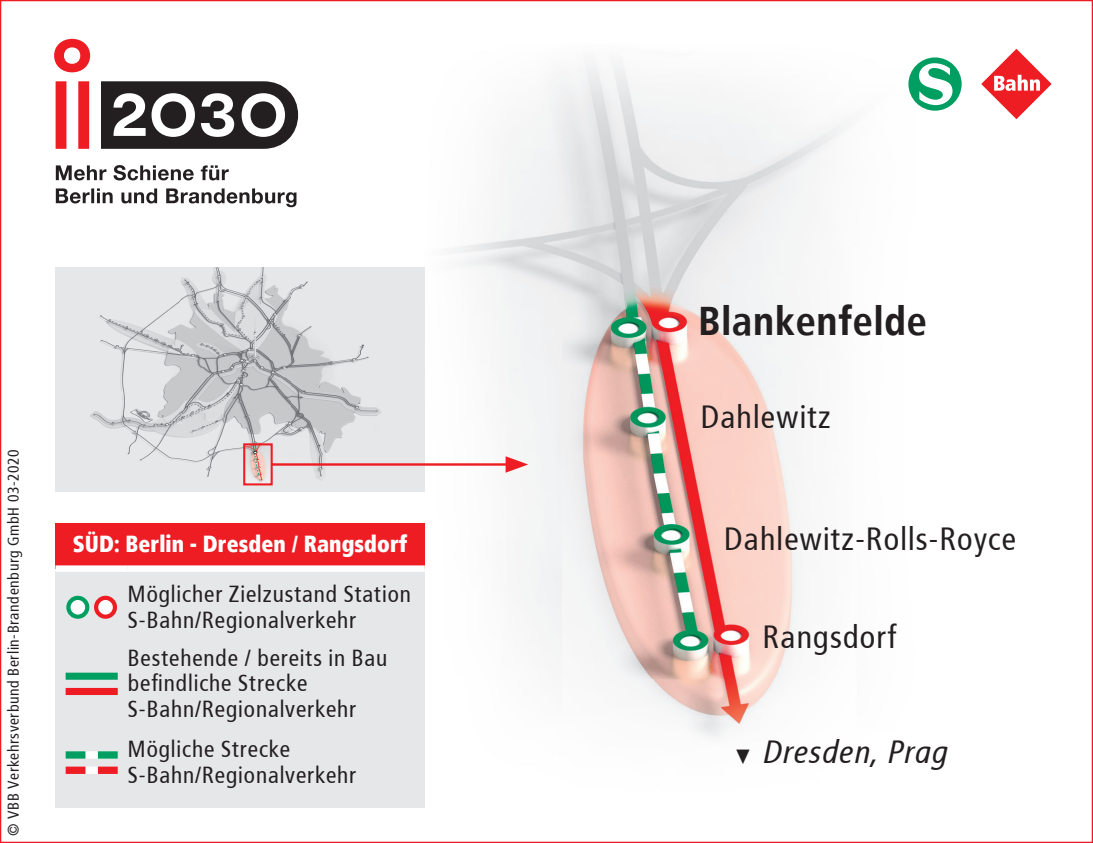
<style>
.page{position:relative;width:1093px;height:843px;background:#fff}
.page>*{position:absolute;margin:0;border:0;box-sizing:border-box;transform-origin:0 0}
.t1{font:700 40px "Transit";color:#231f20}
.t2{font:32px "Transit";color:#231f20}
.t3{font:italic 32px "Transit";color:#231f20}
.t4{font:23.2px/25.6px "Transit";color:#231f20}
.t5{font:900 23.2px "Transit";color:#fff;scale:.93 1}
.t6{font:15.6px "Transit";color:#231f20}
.s1{font-style:normal;font-size:37.2px}
</style>
<div class="page">
<img style="left:68px;top:38px;width:781px;height:254px">
<img style="left:320px;top:292px;width:479px;height:516px">
<div style="left:55px;top:267px;width:370px;height:225px;background:#e6e7e9"></div>
<img style="left:90px;top:267px;width:313px;height:219px">
<img style="left:246px;top:446px;width:24px;height:36px">
<div style="left:243px;top:443px;width:30px;height:42px;border:2px solid #ee1d23"></div>
<hr style="left:271px;top:463px;width:241px;height:2px;background:#ee1d23">
<svg style="left:505px;top:456px;width:23px;height:16px"></svg>
<div style="left:55px;top:523px;width:370px;height:284px;background:#e6e7e9"></div>
<div style="left:55px;top:523px;width:370px;height:45px;background:#ee1d23"></div>
<div style="left:55px;top:565px;width:73px;height:6px;background:#fff"></div>
<div style="left:128px;top:565px;width:297px;height:6px;background:#fff"></div>
<svg style="left:96px;top:597px;width:19px;height:19px"></svg>
<div style="left:94px;top:595px;width:23px;height:23px;border:4px solid #ee1d23;border-radius:50%"></div>
<svg style="left:68px;top:597px;width:19px;height:19px"></svg>
<div style="left:66px;top:595px;width:23px;height:23px;border:4px solid #009f61;border-radius:50%"></div>
<div style="left:66px;top:672px;width:52px;height:7px;background:#009f61"></div>
<div style="left:66px;top:687px;width:52px;height:7px;background:#ee1d23"></div>
<svg style="left:66px;top:751px;width:52px;height:7px"></svg>
<svg style="left:66px;top:766px;width:52px;height:7px"></svg>
<svg style="left:908px;top:57px;width:54px;height:54px"></svg>
<svg style="left:981px;top:49px;width:70px;height:70px"></svg>
<svg style="left:101px;top:81px;width:197px;height:68px"></svg>
<svg style="left:54px;top:39px;width:36px;height:110px"></svg>
<svg style="left:56px;top:165px;width:173px;height:15px"></svg>
<svg style="left:56px;top:188px;width:240px;height:19px"></svg>
<p class="t6" style="left:4px;top:835px;width:389px;rotate:-90deg">© VBB Verkehrsverbund Berlin-Brandenburg GmbH 03-2020</p>
<h1 class="t1" style="left:698px;top:297px;width:231px">Blankenfelde</h1>
<h2 class="t2" style="left:701px;top:398px;width:133px">Dahlewitz</h2>
<p class="t5" style="left:73px;top:529px;width:361px">SÜD: Berlin - Dresden / Rangsdorf</p>
<h2 class="t2" style="left:724px;top:519px;width:294px">Dahlewitz-Rolls-Royce</h2>
<p class="t4" style="left:128px;top:581px;width:285px">Möglicher Zielzustand Station<br>S-Bahn/Regionalverkehr</p>
<p class="t4" style="left:128px;top:644px;width:262px">Bestehende / bereits in Bau befindliche Strecke<br>S-Bahn/Regionalverkehr</p>
<p class="t4" style="left:128px;top:736px;width:231px">Mögliche Strecke<br>S-Bahn/Regionalverkehr</p>
<h2 class="t2" style="left:763px;top:618px;width:136px">Rangsdorf</h2>
<h2 class="t3" style="left:732px;top:733px;width:217px"><span class="s1">≤</span> Dresden, Prag</h2>
</div>
